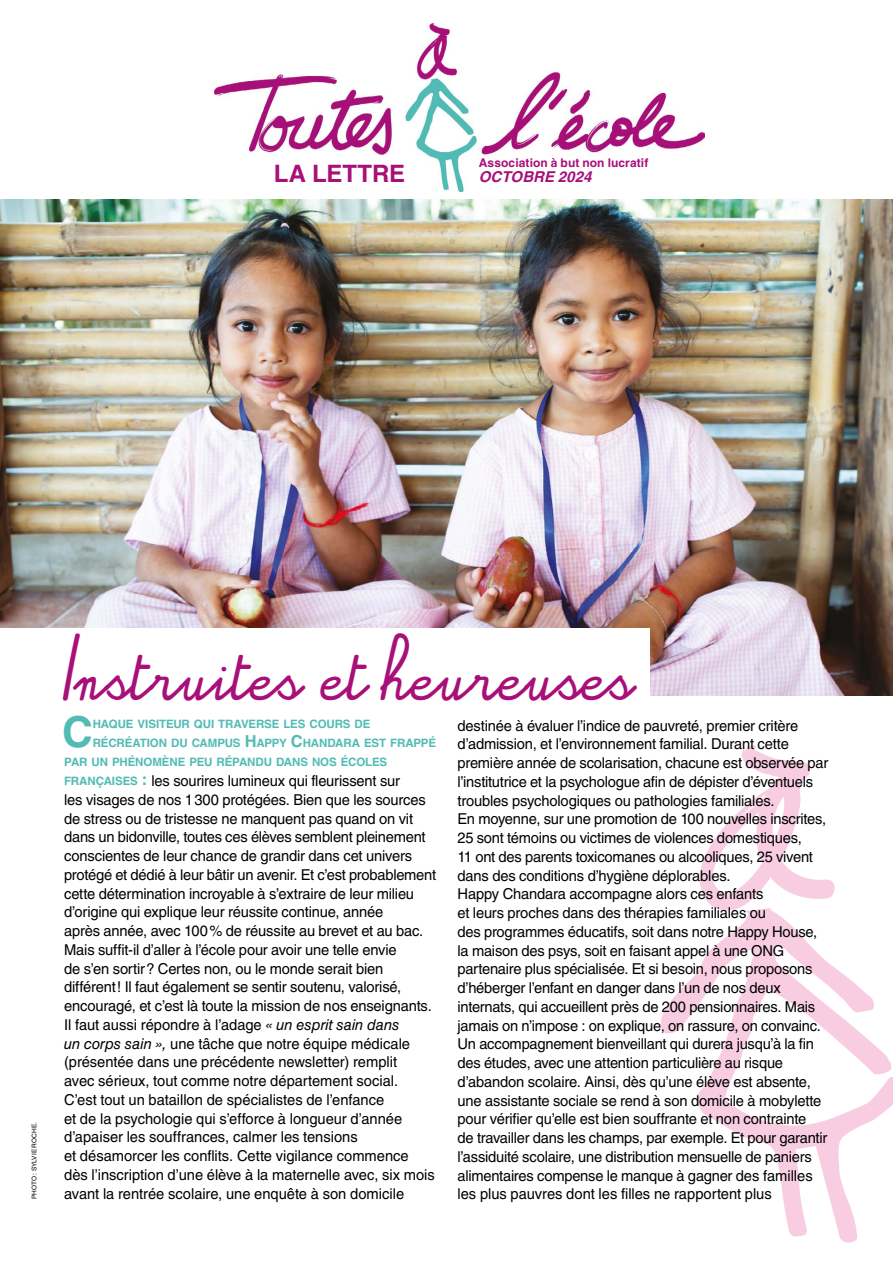
<style>
.page{position:relative;width:893px;height:1263px;background:#fff}
.page>*{position:absolute;margin:0;border:0;box-sizing:border-box;transform-origin:0 0}
.t1{font:45px "Alamain";letter-spacing:.01em;color:#a80f79}
.t2{font:700 42.6px "Helvetica LT Std";color:#52bbb5}
.t3{font:700 24px "Helvetica LT Std";letter-spacing:-.005em;color:#a80f79}
.t4{font:15px/18.8px "Helvetica LT Std";letter-spacing:-.01em;color:#000}
.t5{font:italic 700 15px "Helvetica LT Std";color:#a80f79}
.t6{font:700 12px "Helvetica LT Std";letter-spacing:.01em;color:#a80f79}
.t7{font:700 11.55px "Helvetica LT Std";letter-spacing:-.015em;color:#52bbb5}
.t8{font:6.45px "Helvetica LT Std";letter-spacing:.005em;color:#000}
.s1{font-size:16.5px}
.s2{font-weight:700;font-size:11.55px;color:#52bbb5}
.s3{font-weight:700;font-size:16.5px;color:#52bbb5}
.s4{font-style:italic}
</style>
<div class="page">
<svg style="left:661px;top:911px;width:232px;height:331px"></svg>
<svg style="left:700px;top:745px;width:135px;height:166px"></svg>
<img style="left:214px;top:24px;width:491px;height:167px">
<img style="left:0;top:200px;width:893px;height:496px">
<div style="left:0;top:628px;width:649px;height:75px;background:#fff"></div>
<h3 class="t3" style="left:274px;top:158px;width:133px">LA LETTRE</h3>
<p class="t6" style="left:479px;top:155px;width:171px">Association à but non lucratif</p>
<p class="t5" style="left:479px;top:167px;width:118px">OCTOBRE 2024</p>
<p class="t8" style="left:31px;top:1199px;width:79px;rotate:-90deg">PHOTO : SYLVIE ROCHE.</p>
<h1 class="t1" style="left:61px;top:658px;width:575px">Instruites et heureuses</h1>
<h2 class="t2" style="left:62px;top:706px;width:32px">C</h2>
<p class="t7" style="left:93px;top:717px;width:279px">HAQUE VISITEUR QUI TRAVERSE LES COURS DE</p>
<p class="t7" style="left:93px;top:736px;width:345px">RÉCRÉATION DU CAMPUS <span class="s1">H</span>APPY <span class="s1">C</span>HANDARA EST FRAPPÉ</p>
<p class="t7" style="left:64px;top:755px;width:325px">PAR UN PHÉNOMÈNE PEU RÉPANDU DANS NOS ÉCOLES</p>
<p class="t4" style="left:64px;top:771px;width:373px"><span class="s2">FRANÇAISES</span> <span class="s3">:</span> les sourires lumineux qui fleurissent sur<br>les visages de nos 1300 protégées. Bien que les sources de stress ou de tristesse ne manquent pas quand on vit dans un bidonville, toutes ces élèves semblent pleinement conscientes de leur chance de grandir dans cet univers protégé et dédié à leur bâtir un avenir. Et c’est probablement cette détermination incroyable à s’extraire de leur milieu d’origine qui explique leur réussite continue, année<br>après année, avec 100% de réussite au brevet et au bac.<br>Mais suffit-il d’aller à l’école pour avoir une telle envie<br>de s’en sortir? Certes non, ou le monde serait bien différent! Il faut également se sentir soutenu, valorisé, encouragé, et c’est là toute la mission de nos enseignants.<br>Il faut aussi répondre à l’adage <span class="s4">« un esprit sain dans<br>un corps sain »,</span> une tâche que notre équipe médicale (présentée dans une précédente newsletter) remplit<br>avec sérieux, tout comme notre département social.<br>C’est tout un bataillon de spécialistes de l’enfance<br>et de la psychologie qui s’efforce à longueur d’année d’apaiser les souffrances, calmer les tensions<br>et désamorcer les conflits. Cette vigilance commence dès l’inscription d’une élève à la maternelle avec, six mois avant la rentrée scolaire, une enquête à son domicile</p>
<p class="t4" style="left:458px;top:716px;width:372px">destinée à évaluer l’indice de pauvreté, premier critère d’admission, et l’environnement familial. Durant cette première année de scolarisation, chacune est observée par l’institutrice et la psychologue afin de dépister d’éventuels troubles psychologiques ou pathologies familiales.<br>En moyenne, sur une promotion de 100 nouvelles inscrites, 25 sont témoins ou victimes de violences domestiques,<br>11 ont des parents toxicomanes ou alcooliques, 25 vivent dans des conditions d’hygiène déplorables.<br>Happy Chandara accompagne alors ces enfants<br>et leurs proches dans des thérapies familiales ou<br>des programmes éducatifs, soit dans notre Happy House, la maison des psys, soit en faisant appel à une ONG partenaire plus spécialisée. Et si besoin, nous proposons d’héberger l’enfant en danger dans l’un de nos deux internats, qui accueillent près de 200 pensionnaires. Mais jamais on n’impose : on explique, on rassure, on convainc.<br>Un accompagnement bienveillant qui durera jusqu’à la fin des études, avec une attention particulière au risque d’abandon scolaire. Ainsi, dès qu’une élève est absente, une assistante sociale se rend à son domicile à mobylette pour vérifier qu’elle est bien souffrante et non contrainte<br>de travailler dans les champs, par exemple. Et pour garantir l’assiduité scolaire, une distribution mensuelle de paniers alimentaires compense le manque à gagner des familles les plus pauvres dont les filles ne rapportent plus</p>
</div>
